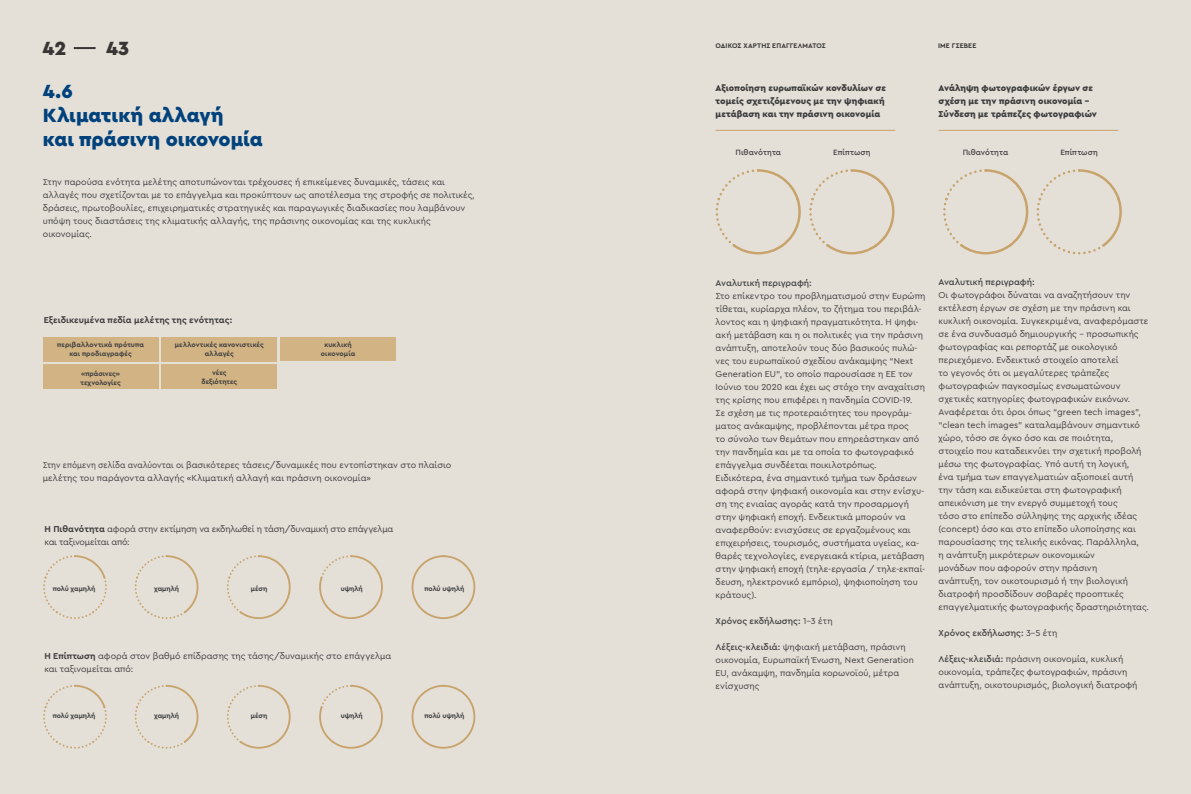
<style>
.page{position:relative;width:1191px;height:794px;background:#e4e0d8}
.page>*{position:absolute;margin:0;border:0;box-sizing:border-box;transform-origin:0 0}
.t1{font:900 20px/24px "Cera Pro";color:#01427c}
.t2{font:900 20px "Cera Pro";color:#3e3e3f}
.t3{font:9px/13px "Cera Pro";color:#3e3e3f}
.t4{font:900 9px/13px "Cera Pro";letter-spacing:.005em;color:#3e3e3f}
.t5{font:9px/13px "Cera Pro";color:#3e3e3f;scale:.93 1}
.t6{font:9px/13px "Cera Pro";letter-spacing:-.02em;color:#3e3e3f}
.t7{font:500 9px "Cera Pro";letter-spacing:.005em;color:#3e3e3f}
.t8{font:700 9px "Cera Pro";letter-spacing:.005em;color:#3e3e3f}
.t9{font:500 8px "Cera Pro";letter-spacing:.005em;color:#3e3e3f}
.t10{font:700 7px/9px "Cera Pro";color:#3e3e3f;text-align:center}
.s1{font-weight:700}
.s2{font-weight:500}
.s3{font-weight:400}
</style>
<div class="page">
<div style="left:43px;top:337px;width:115px;height:24px;background:#d1b384"></div>
<div style="left:43px;top:365px;width:115px;height:24px;background:#d1b384"></div>
<div style="left:162px;top:337px;width:115px;height:24px;background:#d1b384"></div>
<div style="left:280px;top:337px;width:116px;height:24px;background:#d1b384"></div>
<div style="left:162px;top:365px;width:115px;height:24px;background:#d1b384"></div>
<svg style="left:43px;top:555px;width:64px;height:64px"></svg>
<svg style="left:135px;top:555px;width:64px;height:64px"></svg>
<svg style="left:1036px;top:169px;width:86px;height:85px"></svg>
<svg style="left:227px;top:555px;width:64px;height:64px"></svg>
<svg style="left:943px;top:169px;width:86px;height:85px"></svg>
<svg style="left:715px;top:169px;width:86px;height:85px"></svg>
<svg style="left:809px;top:169px;width:86px;height:85px"></svg>
<svg style="left:319px;top:555px;width:64px;height:64px"></svg>
<svg style="left:411px;top:555px;width:65px;height:64px"></svg>
<svg style="left:43px;top:685px;width:64px;height:63px"></svg>
<svg style="left:135px;top:685px;width:64px;height:63px"></svg>
<svg style="left:227px;top:685px;width:64px;height:63px"></svg>
<svg style="left:319px;top:685px;width:64px;height:63px"></svg>
<svg style="left:411px;top:685px;width:65px;height:63px"></svg>
<hr style="left:715px;top:130px;width:180px;height:1px;background:#c8a36c">
<hr style="left:938px;top:130px;width:180px;height:1px;background:#c8a36c">
<h1 class="t2" style="left:43px;top:35px;width:25px">42</h1>
<h1 class="t2" style="left:106px;top:35px;width:25px">43</h1>
<p class="t1" style="left:43px;top:79px;width:221px">4.6<br>Κλιματική αλλαγή<br>και πράσινη οικονομία</p>
<p class="t3" style="left:43px;top:175px;width:433px">Στην παρούσα ενότητα μελέτης αποτυπώνονται τρέχουσες ή επικείμενες δυναμικές, τάσεις και αλλαγές που σχετίζονται με το επάγγελμα και προκύπτουν ως αποτέλεσμα της στροφής σε πολιτικές, δράσεις, πρωτοβουλίες, επιχειρηματικές στρατηγικές και παραγωγικές διαδικασίες που λαμβάνουν υπόψη τους διαστάσεις της κλιματικής αλλαγής, της πράσινης οικονομίας και της κυκλικής οικονομίας.</p>
<p class="t8" style="left:44px;top:314px;width:190px">Εξειδικευμένα πεδία μελέτης της ενότητας:</p>
<p class="t10" style="left:57px;top:340px;width:88px">περιβαλλοντικά πρότυπα και προδιαγραφές</p>
<p class="t10" style="left:175px;top:340px;width:91px">μελλοντικές κανονιστικές αλλαγές</p>
<p class="t10" style="left:321px;top:340px;width:36px">κυκλική οικονομία</p>
<p class="t10" style="left:81px;top:368px;width:42px;text-align:left">«πράσινες» τεχνολογίες</p>
<p class="t10" style="left:212px;top:368px;width:16px">νέες</p>
<p class="t10" style="left:201px;top:377px;width:37px">δεξιότητες</p>
<p class="t5" style="left:43px;top:458px;width:441px">Στην επόμενη σελίδα αναλύονται οι βασικότερες τάσεις/δυναμικές που εντοπίστηκαν στο πλαίσιο μελέτης του παράγοντα αλλαγής «Κλιματική αλλαγή και πράσινη οικονομία»</p>
<p class="t6" style="left:44px;top:522px;width:350px"><span class="s1">Η Πιθανότητα</span> αφορά στην εκτίμηση να εκδηλωθεί η τάση/δυναμική στο επάγγελμα και ταξινομείται από:</p>
<p class="t10" style="left:53px;top:584px;width:44px">πολύ χαμηλή</p>
<p class="t10" style="left:154px;top:584px;width:26px">χαμηλή</p>
<p class="t10" style="left:251px;top:584px;width:18px">μέση</p>
<p class="t10" style="left:341px;top:584px;width:24px">υψηλή</p>
<p class="t10" style="left:424px;top:584px;width:41px">πολύ υψηλή</p>
<p class="t3" style="left:44px;top:649px;width:348px"><span class="s1">Η Επίπτωση</span> αφορά στον βαθμό επίδρασης της τάσης/δυναμικής στο επάγγελμα και ταξινομείται από:</p>
<p class="t10" style="left:53px;top:711px;width:44px">πολύ χαμηλή</p>
<p class="t10" style="left:154px;top:711px;width:26px">χαμηλή</p>
<p class="t10" style="left:251px;top:711px;width:18px">μέση</p>
<p class="t10" style="left:341px;top:711px;width:24px">υψηλή</p>
<p class="t10" style="left:424px;top:711px;width:41px">πολύ υψηλή</p>
<p class="t10" style="left:715px;top:41px;width:112px">ΟΔΙΚΟΣ ΧΑΡΤΗΣ ΕΠΑΓΓΕΛΜΑΤΟΣ</p>
<p class="t10" style="left:938px;top:41px;width:40px">ΙΜΕ ΓΣΕΒΕΕ</p>
<p class="t4" style="left:715px;top:81px;width:172px">Αξιοποίηση ευρωπαϊκών κονδυλίων σε τομείς σχετιζόμενους με την ψηφιακή μετάβαση και την πράσινη οικονομία</p>
<p class="t4" style="left:938px;top:81px;width:160px">Ανάληψη φωτογραφικών έργων σε σχέση με την πράσινη οικονομία –<br>Σύνδεση με τράπεζες φωτογραφιών</p>
<p class="t9" style="left:735px;top:147px;width:47px">Πιθανότητα</p>
<p class="t9" style="left:833px;top:147px;width:39px">Επίπτωση</p>
<p class="t9" style="left:962px;top:147px;width:47px">Πιθανότητα</p>
<p class="t9" style="left:1060px;top:147px;width:39px">Επίπτωση</p>
<p class="t3" style="left:715px;top:276px;width:211px"><span class="s2">Αναλυτική περιγραφή:<br></span>Στο επίκεντρο του προβληματισμού στην Ευρώπη τίθεται, κυρίαρχα πλέον, το ζήτημα του περιβάλ&shy;λοντος και η ψηφιακή πραγματικότητα. Η ψηφι&shy;ακή μετάβαση και η οι πολιτικές για την πράσινη ανάπτυξη, αποτελούν τους δύο βασικούς πυλώ&shy;νες του ευρωπαϊκού σχεδίου ανάκαμψης “Next Generation EU”, το οποίο παρουσίασε η ΕΕ τον Ιούνιο του 2020 και έχει ως στόχο την αναχαίτιση της κρίσης που επιφέρει η πανδημία COVID-19.</p>
<p class="t3" style="left:715px;top:406px;width:205px">Σε σχέση με τις προτεραιότητες του προγράμ&shy;ματος ανάκαμψης, προβλέπονται μέτρα προς το σύνολο των θεμάτων που επηρεάστηκαν από την πανδημία και με τα οποία το φωτογραφικό επάγγελμα συνδέεται ποικιλοτρόπως.</p>
<p class="t3" style="left:715px;top:471px;width:211px">Ειδικότερα, ένα σημαντικό τμήμα των δράσεων αφορά στην ψηφιακή οικονομία και στην ενίσχυ&shy;ση της ενιαίας αγοράς κατά την προσαρμογή στην ψηφιακή εποχή. Ενδεικτικά μπορούν να αναφερθούν: ενισχύσεις σε εργαζομένους και επιχειρήσεις, τουρισμός, συστήματα υγείας, κα&shy;θαρές τεχνολογίες, ενεργειακά κτίρια, μετάβαση στην ψηφιακή εποχή (τηλε-εργασία / τηλε-εκπαί&shy;δευση, ηλεκτρονικό εμπόριο), ψηφιοποίηση του κράτους).</p>
<p class="t7" style="left:715px;top:615px;width:119px">Χρόνος εκδήλωσης: <span class="s3">1-3 έτη</span></p>
<p class="t3" style="left:715px;top:640px;width:200px"><span class="s2">Λέξεις-κλειδιά:</span> ψηφιακή μετάβαση, πράσινη οικονομία, Ευρωπαϊκή Ένωση, Next Generation EU, ανάκαμψη, πανδημία κορωνοϊού, μέτρα ενίσχυσης</p>
<p class="t3" style="left:938px;top:275px;width:212px"><span class="s2">Αναλυτική περιγραφή:<br></span>Οι φωτογράφοι δύναται να αναζητήσουν την εκτέλεση έργων σε σχέση με την πράσινη και κυκλική οικονομία. Συγκεκριμένα, αναφερόμαστε σε ένα συνδυασμό δημιουργικής - προσωπικής φωτογραφίας και ρεπορτάζ με οικολογικό περιεχόμενο. Ενδεικτικό στοιχείο αποτελεί<br>το γεγονός ότι οι μεγαλύτερες τράπεζες φωτογραφιών παγκοσμίως ενσωματώνουν σχετικές κατηγορίες φωτογραφικών εικόνων.<br>Αναφέρεται ότι όροι όπως “green tech images”, “clean tech images” καταλαμβάνουν σημαντικό χώρο, τόσο σε όγκο όσο και σε ποιότητα, στοιχείο που καταδεικνύει την σχετική προβολή μέσω της φωτογραφίας. Υπό αυτή τη λογική,<br>ένα τμήμα των επαγγελματιών αξιοποιεί αυτή την τάση και ειδικεύεται στη φωτογραφική απεικόνιση με την ενεργό συμμετοχή τους<br>τόσο στο επίπεδο σύλληψης της αρχικής ιδέας (concept) όσο και στο επίπεδο υλοποίησης και παρουσίασης της τελικής εικόνας. Παράλληλα,<br>η ανάπτυξη μικρότερων οικονομικών<br>μονάδων που αφορούν στην πράσινη<br>ανάπτυξη, τον οικοτουρισμό ή την βιολογική διατροφή προσδίδουν σοβαρές προοπτικές επαγγελματικής φωτογραφικής δραστηριότητας.</p>
<p class="t7" style="left:938px;top:627px;width:120px">Χρόνος εκδήλωσης: <span class="s3">3-5 έτη</span></p>
<p class="t3" style="left:938px;top:652px;width:200px"><span class="s2">Λέξεις-κλειδιά:</span> πράσινη οικονομία, κυκλική οικονομία, τράπεζες φωτογραφιών, πράσινη ανάπτυξη, οικοτουρισμός, βιολογική διατροφή</p>
</div>
